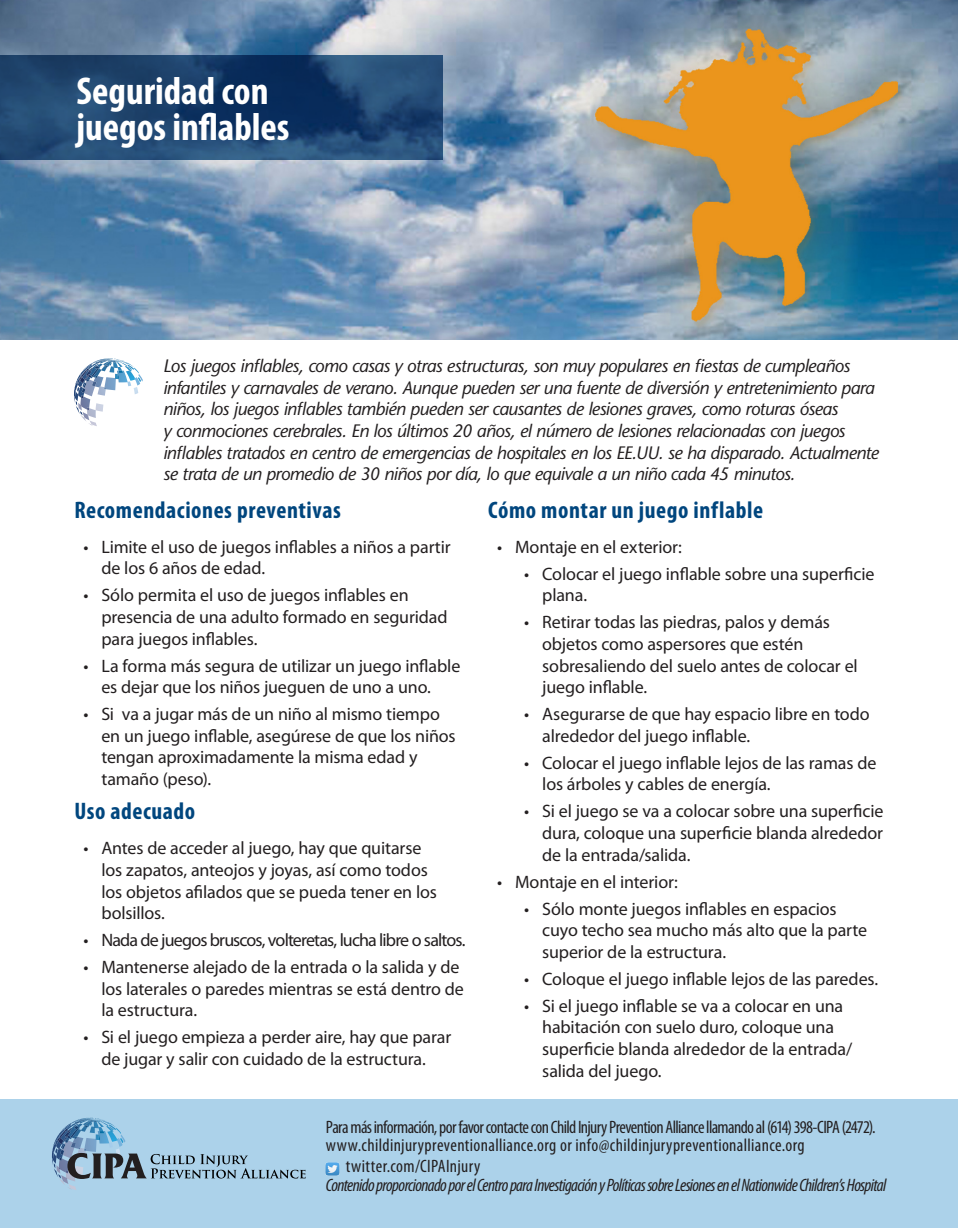
<style>
.page{position:relative;width:958px;height:1228px;background:#fff}
.page>*{position:absolute;margin:0;border:0;box-sizing:border-box;transform-origin:0 0}
.t1{font:700 condensed 39px "Myriad Pro";color:#fff}
.Body_Header{font:700 condensed 24px "Myriad Pro";letter-spacing:.025em;color:#00467e}
.t2{font:18px/21.6px "Myriad Pro";letter-spacing:-.01em;color:#231f20}
.Intro_Text{font:italic 500 18px/21.6px "Stone Sans Std";letter-spacing:-.03em;color:#231f20}
.Footer_Text{font:condensed 18px/18px "Myriad Pro";letter-spacing:-.025em;color:#231f20}
.Footer_Text-2{font:italic condensed 18px "Myriad Pro";letter-spacing:-.035em;color:#231f20}
.t3{font:18px "Myriad Pro";letter-spacing:-.05em;color:#231f20}
.Helpful_Links_Body{font:condensed 18px "Myriad Pro";letter-spacing:.02em;color:#231f20}
</style>
<div class="page">
<img style="left:0;top:0;width:958px;height:339px">
<svg style="left:0;top:55px;width:443px;height:104px;background:#1d436e"></svg>
<div style="left:0;top:1100px;width:958px;height:128px;background:#acd2ea"></div>
<svg style="left:74px;top:358px;width:69px;height:68px"></svg>
<svg style="left:52px;top:1118px;width:254px;height:72px"></svg>
<img style="left:326px;top:1162px;width:13px;height:14px">
<p class="t1" style="left:77px;top:66px;width:194px">Seguridad con</p>
<p class="t1" style="left:77px;top:102px;width:215px">juegos inflables</p>
<p class="Intro_Text" style="left:163px;top:355px;width:717px">Los juegos inflables, como casas y otras estructuras, son muy populares en fiestas de cumpleaños infantiles y carnavales de verano. Aunque pueden ser una fuente de diversión y entretenimiento para niños, los juegos inflables también pueden ser causantes de lesiones graves, como roturas óseas<br>y conmociones cerebrales. En los últimos 20 años, el número de lesiones relacionadas con juegos inflables tratados en centro de emergencias de hospitales en los EE.UU. se ha disparado. Actualmente se trata de un promedio de 30 niños por día, lo que equivale a un niño cada 45 minutos.</p>
<p class="Body_Header" style="left:74px;top:495px;width:268px">Recomendaciones preventivas</p>
<p class="t2" style="left:101px;top:536px;width:351px;text-indent:-18px">• Limite el uso de juegos inflables a niños a partir de los 6 años de edad.</p>
<p class="t2" style="left:101px;top:584px;width:348px;text-indent:-18px">• Sólo permita el uso de juegos inflables en presencia de una adulto formado en seguridad para juegos inflables.</p>
<p class="t2" style="left:101px;top:655px;width:361px;text-indent:-18px">• La forma más segura de utilizar un juego inflable es dejar que los niños jueguen de uno a uno.</p>
<p class="t2" style="left:101px;top:703px;width:356px;text-indent:-18px">• Si va a jugar más de un niño al mismo tiempo en un juego inflable, asegúrese de que los niños tengan aproximadamente la misma edad y tamaño (peso).</p>
<p class="Body_Header" style="left:74px;top:796px;width:122px">Uso adecuado</p>
<p class="t2" style="left:101px;top:837px;width:337px;text-indent:-18px">• Antes de acceder al juego, hay que quitarse los zapatos, anteojos y joyas, así como todos los objetos afilados que se pueda tener en los bolsillos.</p>
<p class="t3" style="left:83px;top:929px;width:384px">• Nada de juegos bruscos, volteretas, lucha libre o saltos.</p>
<p class="t2" style="left:101px;top:956px;width:364px;text-indent:-18px">• Mantenerse alejado de la entrada o la salida y de los laterales o paredes mientras se está dentro de la estructura.</p>
<p class="t2" style="left:83px;top:1026px;width:369px;text-align:center">• Si el juego empieza a perder aire, hay que parar de jugar y salir con cuidado de la estructura.</p>
<p class="Body_Header" style="left:488px;top:495px;width:276px">Cómo montar un juego inflable</p>
<p class="t2" style="left:497px;top:536px;width:186px">• Montaje en el exterior:</p>
<p class="t2" style="left:542px;top:563px;width:334px;text-indent:-18px">• Colocar el juego inflable sobre una superficie plana.</p>
<p class="t2" style="left:542px;top:611px;width:317px;text-indent:-18px">• Retirar todas las piedras, palos y demás objetos como aspersores que estén sobresaliendo del suelo antes de colocar el juego inflable.</p>
<p class="t2" style="left:542px;top:703px;width:329px;text-indent:-18px">• Asegurarse de que hay espacio libre en todo alrededor del juego inflable.</p>
<p class="t2" style="left:542px;top:752px;width:336px;text-indent:-18px">• Colocar el juego inflable lejos de las ramas de los árboles y cables de energía.</p>
<p class="t2" style="left:542px;top:800px;width:343px;text-align:justify;text-indent:-18px">• Si el juego se va a colocar sobre una superficie dura, coloque una superficie blanda alrededor de la entrada/salida.</p>
<p class="t2" style="left:497px;top:871px;width:182px">• Montaje en el interior:</p>
<p class="t2" style="left:542px;top:898px;width:326px;text-indent:-18px">• Sólo monte juegos inflables en espacios cuyo techo sea mucho más alto que la parte superior de la estructura.</p>
<p class="t2" style="left:524px;top:968px;width:356px">• Coloque el juego inflable lejos de las paredes.</p>
<p class="t2" style="left:542px;top:995px;width:312px;text-indent:-18px">• Si el juego inflable se va a colocar en una habitación con suelo duro, coloque una superficie blanda alrededor de la entrada/ salida del juego.</p>
<p class="Footer_Text" style="left:326px;top:1118px;width:551px">Para más información, por favor contacte con Child Injury Prevention Alliance llamando al (614) 398-CIPA (2472). www.childinjurypreventionalliance.org or info@childinjurypreventionalliance.org</p>
<p class="Helpful_Links_Body" style="left:346px;top:1155px;width:136px">twitter.com/CIPAInjury</p>
<p class="Footer_Text-2" style="left:326px;top:1174px;width:562px">Contenido proporcionado por el Centro para Investigación y Políticas sobre Lesiones en el Nationwide Children’s Hospital</p>
</div>
